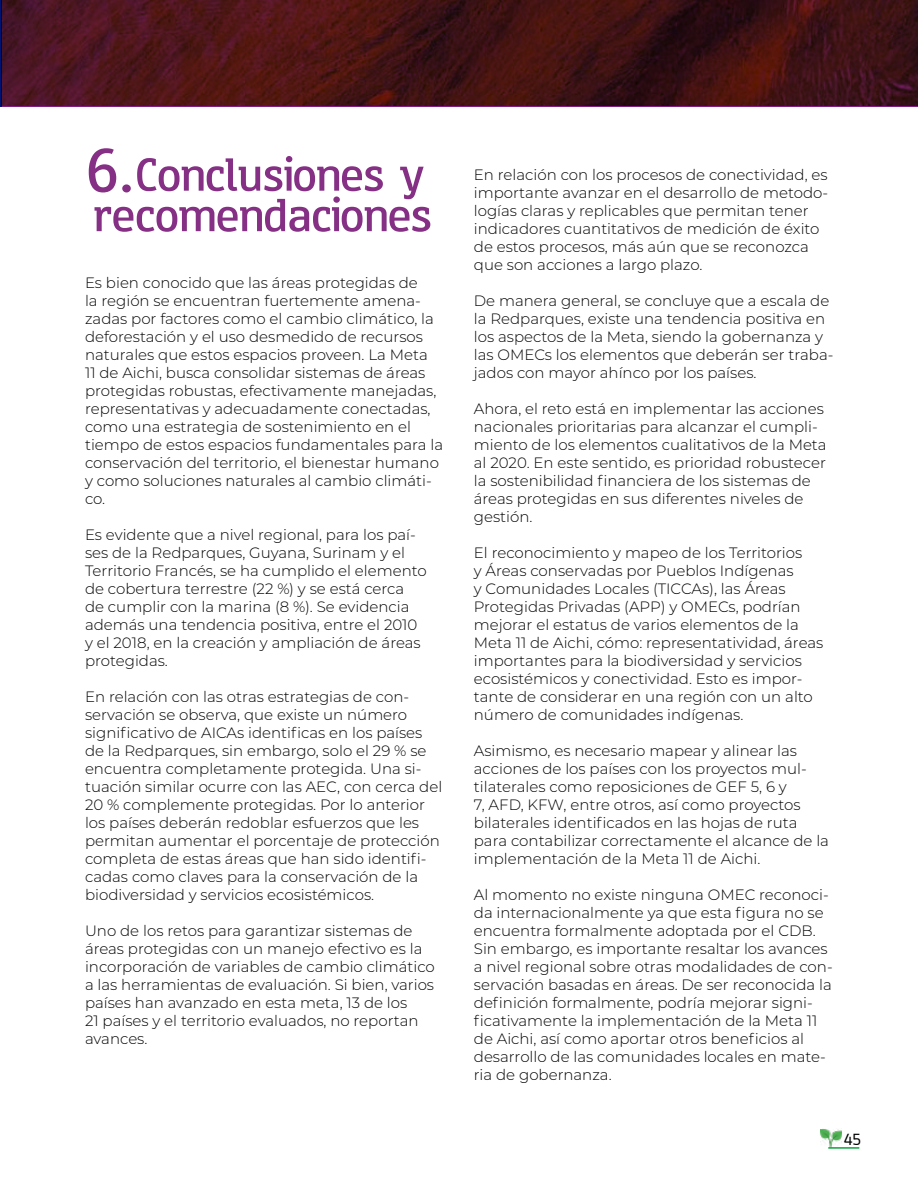
<style>
.page{position:relative;width:918px;height:1188px;background:#fff}
.page>*{position:absolute;margin:0;border:0;box-sizing:border-box;transform-origin:0 0}
.t1{font:54px/40.5px "Eirik Raude";color:#853085}
.t2{font:300 15px/18px "Montserrat";color:#000}
.t3{font:15px "Acephimere";color:#000}
.s1{font-size:72px}
</style>
<div class="page">
<img style="left:821px;top:1129px;width:20px;height:18px">
<hr style="left:828px;top:1147px;width:31px;height:2px;background:#0aa43c">
<svg style="left:0;top:0;width:918px;height:106px"></svg>
<h1 class="t1" style="left:86px;top:152px;width:348px"><span class="s1">6.</span>Conclusiones y recomendaciones</h1>
<p class="t2" style="left:85px;top:273px;width:360px">Es bien conocido que las áreas protegidas de<br>la región se encuentran fuertemente amena&shy;zadas por factores como el cambio climático, la deforestación y el uso desmedido de recursos naturales que estos espacios proveen. La Meta<br>11 de Aichi, busca consolidar sistemas de áreas protegidas robustas, efectivamente manejadas, representativas y adecuadamente conectadas, como una estrategia de sostenimiento en el tiempo de estos espacios fundamentales para la conservación del territorio, el bienestar humano y como soluciones naturales al cambio climáti&shy;co.</p>
<p class="t2" style="left:85px;top:525px;width:343px">Es evidente que a nivel regional, para los paí&shy;ses de la Redparques, Guyana, Surinam y el Territorio Francés, se ha cumplido el elemento de cobertura terrestre (22 %) y se está cerca de cumplir con la marina (8 %). Se evidencia además una tendencia positiva, entre el 2010 y el 2018, en la creación y ampliación de áreas protegidas.</p>
<p class="t2" style="left:85px;top:687px;width:359px">En relación con las otras estrategias de con&shy;servación se observa, que existe un número significativo de AICAs identificas en los países de la Redparques, sin embargo, solo el 29 % se encuentra completamente protegida. Una si&shy;tuación similar ocurre con las AEC, con cerca del 20 % complemente protegidas. Por lo anterior los países deberán redoblar esfuerzos que les permitan aumentar el porcentaje de protección completa de estas áreas que han sido identifi&shy;cadas como claves para la conservación de la biodiversidad y servicios ecosistémicos.</p>
<p class="t2" style="left:85px;top:921px;width:351px">Uno de los retos para garantizar sistemas de áreas protegidas con un manejo efectivo es la incorporación de variables de cambio climático a las herramientas de evaluación. Si bien, varios países han avanzado en esta meta, 13 de los<br>21 países y el territorio evaluados, no reportan avances.</p>
<p class="t2" style="left:474px;top:165px;width:356px">En relación con los procesos de conectividad, es importante avanzar en el desarrollo de metodo&shy;logías claras y replicables que permitan tener indicadores cuantitativos de medición de éxito de estos procesos, más aún que se reconozca que son acciones a largo plazo.</p>
<p class="t2" style="left:474px;top:291px;width:361px">De manera general, se concluye que a escala de la Redparques, existe una tendencia positiva en los aspectos de la Meta, siendo la gobernanza y las OMECs los elementos que deberán ser traba&shy;jados con mayor ahínco por los países.</p>
<p class="t2" style="left:474px;top:399px;width:354px">Ahora, el reto está en implementar las acciones nacionales prioritarias para alcanzar el cumpli&shy;miento de los elementos cualitativos de la Meta al 2020. En este sentido, es prioridad robustecer la sostenibilidad financiera de los sistemas de áreas protegidas en sus diferentes niveles de gestión.</p>
<p class="t2" style="left:474px;top:543px;width:351px">El reconocimiento y mapeo de los Territorios<br>y Áreas conservadas por Pueblos Indígenas<br>y Comunidades Locales (TICCAs), las Áreas Protegidas Privadas (APP) y OMECs, podrían mejorar el estatus de varios elementos de la Meta 11 de Aichi, cómo: representatividad, áreas importantes para la biodiversidad y servicios ecosistémicos y conectividad. Esto es impor&shy;tante de considerar en una región con un alto número de comunidades indígenas.</p>
<p class="t2" style="left:474px;top:741px;width:357px">Asimismo, es necesario mapear y alinear las acciones de los países con los proyectos mul&shy;tilaterales como reposiciones de GEF 5, 6 y<br>7, AFD, KFW, entre otros, así como proyectos bilaterales identificados en las hojas de ruta para contabilizar correctamente el alcance de la implementación de la Meta 11 de Aichi.</p>
<p class="t2" style="left:474px;top:885px;width:360px">Al momento no existe ninguna OMEC reconoci&shy;da internacionalmente ya que esta figura no se encuentra formalmente adoptada por el CDB.<br>Sin embargo, es importante resaltar los avances a nivel regional sobre otras modalidades de con&shy;servación basadas en áreas. De ser reconocida la definición formalmente, podría mejorar signi&shy;ficativamente la implementación de la Meta 11 de Aichi, así como aportar otros beneficios al desarrollo de las comunidades locales en mate&shy;ria de gobernanza.</p>
<p class="t3" style="left:844px;top:1130px;width:19px">45</p>
</div>
